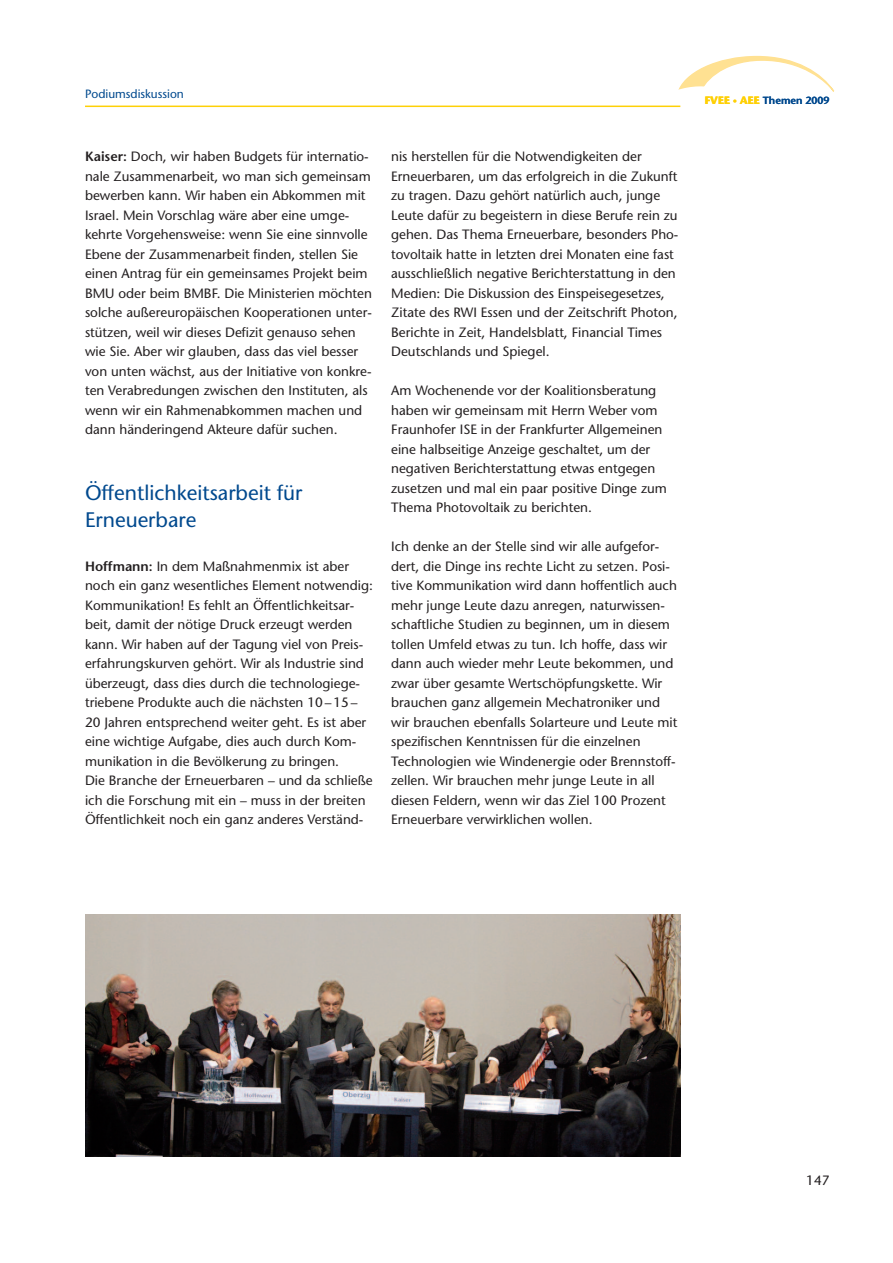
<style>
.page{position:relative;width:893px;height:1263px;background:#fff}
.page>*{position:absolute;margin:0;border:0;box-sizing:border-box;transform-origin:0 0}
.t1{font:21px/27px "Stone Sans";color:#01498e}
.t2{font:13.5px/19.5px "Stone Sans";color:#231f20}
.t3{font:12px "Stone Sans";color:#01498e}
.t4{font:600 10.35px "Stone Sans";color:#01498e}
.s1{font-weight:600}
.s2{font-weight:700;font-size:10.8px;color:#fed006}
.s3{font-weight:700;font-size:8.4px;color:#fed006}
</style>
<div class="page">
<hr style="left:85px;top:106px;width:595px;height:1px;background:#fed006">
<svg style="left:678px;top:55px;width:156px;height:37px"></svg>
<img style="left:85px;top:914px;width:595px;height:243px">
<p class="t3" style="left:85px;top:89px;width:100px">Podiumsdiskussion</p>
<p class="t2" style="left:85px;top:148px;width:288px"><span class="s1">Kaiser:</span> Doch, wir haben Budgets für internatio&shy;nale Zusammenarbeit, wo man sich gemeinsam bewerben kann. Wir haben ein Abkommen mit Israel. Mein Vorschlag wäre aber eine umge&shy;kehrte Vorgehensweise: wenn Sie eine sinnvolle Ebene der Zusammenarbeit finden, stellen Sie einen Antrag für ein gemeinsames Projekt beim BMU oder beim BMBF. Die Ministerien möchten solche außereuropäischen Kooperationen unter&shy;stützen, weil wir dieses Defizit genauso sehen wie Sie. Aber wir glauben, dass das viel besser von unten wächst, aus der Initiative von konkre&shy;ten Verabredungen zwischen den Instituten, als wenn wir ein Rahmenabkommen machen und dann händeringend Akteure dafür suchen.</p>
<h2 class="t1" style="left:85px;top:482px;width:219px">Öffentlichkeitsarbeit für<br>Erneuerbare</h2>
<p class="t2" style="left:85px;top:558px;width:289px"><span class="s1">Hoffmann:</span> In dem Maßnahmenmix ist aber noch ein ganz wesentliches Element notwendig:<br>Kommunikation! Es fehlt an Öffentlichkeitsar&shy;beit, damit der nötige Druck erzeugt werden kann. Wir haben auf der Tagung viel von Preis&shy;erfahrungskurven gehört. Wir als Industrie sind überzeugt, dass dies durch die technologiege&shy;triebene Produkte auch die nächsten 10–15– 20 Jahren entsprechend weiter geht. Es ist aber eine wichtige Aufgabe, dies auch durch Kom&shy;munikation in die Bevölkerung zu bringen.<br>Die Branche der Erneuerbaren – und da schließe ich die Forschung mit ein – muss in der breiten Öffentlichkeit noch ein ganz anderes Verständ-</p>
<p class="t2" style="left:391px;top:148px;width:289px">nis herstellen für die Notwendigkeiten der Erneuerbaren, um das erfolgreich in die Zukunft zu tragen. Dazu gehört natürlich auch, junge Leute dafür zu begeistern in diese Berufe rein zu gehen. Das Thema Erneuerbare, besonders Pho&shy;tovoltaik hatte in letzten drei Monaten eine fast ausschließlich negative Berichterstattung in den Medien: Die Diskussion des Einspeisegesetzes, Zitate des RWI Essen und der Zeitschrift Photon, Berichte in Zeit, Handelsblatt, Financial Times Deutschlands und Spiegel.</p>
<p class="t2" style="left:391px;top:382px;width:277px">Am Wochenende vor der Koalitionsberatung haben wir gemeinsam mit Herrn Weber vom Fraunhofer ISE in der Frankfurter Allgemeinen eine halbseitige Anzeige geschaltet, um der negativen Berichterstattung etwas entgegen zusetzen und mal ein paar positive Dinge zum Thema Photovoltaik zu berichten.</p>
<p class="t2" style="left:391px;top:538px;width:288px">Ich denke an der Stelle sind wir alle aufgefor&shy;dert, die Dinge ins rechte Licht zu setzen. Posi&shy;tive Kommunikation wird dann hoffentlich auch mehr junge Leute dazu anregen, naturwissen&shy;schaftliche Studien zu beginnen, um in diesem tollen Umfeld etwas zu tun. Ich hoffe, dass wir dann auch wieder mehr Leute bekommen, und zwar über gesamte Wertschöpfungskette. Wir brauchen ganz allgemein Mechatroniker und wir brauchen ebenfalls Solarteure und Leute mit spezifischen Kenntnissen für die einzelnen Technologien wie Windenergie oder Brennstoff&shy;zellen. Wir brauchen mehr junge Leute in all diesen Feldern, wenn wir das Ziel 100 Prozent Erneuerbare verwirklichen wollen.</p>
<p class="t4" style="left:705px;top:97px;width:126px"><span class="s2">FVEE</span> <span class="s3">•</span> <span class="s2">AEE</span> Themen 2009</p>
<p class="t2" style="left:806px;top:1172px;width:25px">147</p>
</div>
